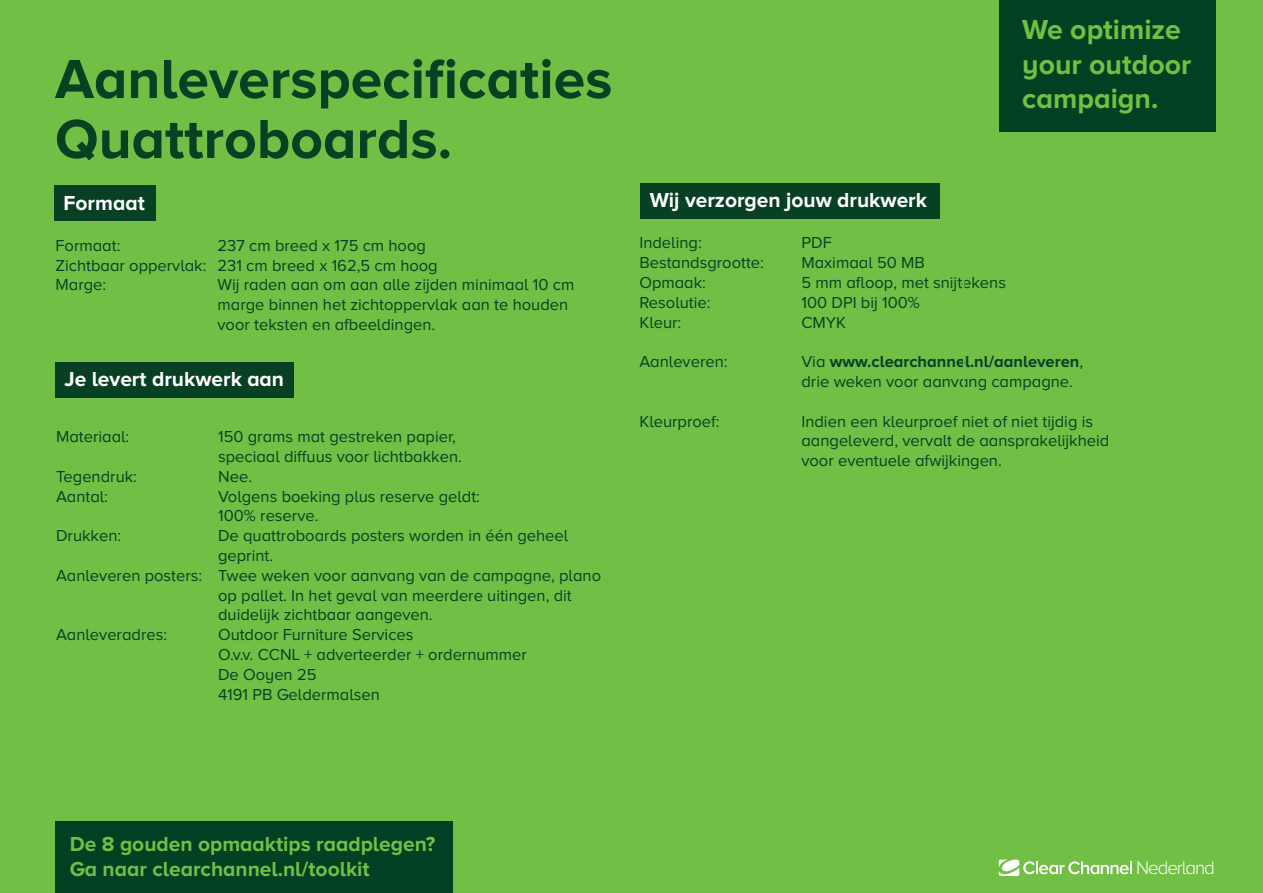
<style>
.page{position:relative;width:1263px;height:893px;background:#71bf44}
.page>*{position:absolute;margin:0;border:0;box-sizing:border-box;transform-origin:0 0}
.t1{font:700 57px/60px "Proxima Nova A";color:#084023}
.t2{font:700 28.5px "Proxima Nova A";color:#72bf44}
.t3{font:700 21px/25.2px "Proxima Nova A";color:#72bf44}
.t4{font:700 21px "Proxima Nova A";color:#fff}
.t5{font:300 18.75px "Proxima Nova A";letter-spacing:-.06em;color:#fff}
.t6{font:16.5px/19.8px "Proxima Nova A";color:#084023}
.s1{font-weight:700}
</style>
<div class="page">
<div style="left:640px;top:183px;width:300px;height:36px;background:#084023"></div>
<div style="left:55px;top:362px;width:239px;height:36px;background:#084023"></div>
<div style="left:54px;top:185px;width:101px;height:36px;background:#084023"></div>
<svg style="left:999px;top:860px;width:133px;height:16px"></svg>
<div style="left:999px;top:0;width:216px;height:132px;background:#004124"></div>
<div style="left:56px;top:821px;width:397px;height:72px;background:#004124"></div>
<p class="t1" style="left:55px;top:48px;width:559px">Aanleverspecificaties<br>Quattroboards.</p>
<p class="t4" style="left:64px;top:191px;width:83px">Formaat</p>
<p class="t6" style="left:56px;top:235px;width:66px">Formaat:</p>
<p class="t6" style="left:218px;top:235px;width:210px">237 cm breed x 175 cm hoog</p>
<p class="t6" style="left:56px;top:255px;width:384px">Zichtbaar oppervlak: 231 cm breed x 162,5 cm hoog</p>
<p class="t6" style="left:56px;top:275px;width:52px">Marge:</p>
<p class="t6" style="left:218px;top:275px;width:358px">Wij raden aan om aan alle zijden minimaal 10 cm marge binnen het zichtoppervlak aan te houden voor teksten en afbeeldingen.</p>
<p class="t4" style="left:64px;top:367px;width:221px">Je levert drukwerk aan</p>
<p class="t6" style="left:56px;top:427px;width:75px">Materiaal:</p>
<p class="t6" style="left:218px;top:427px;width:239px">150 grams mat gestreken papier,</p>
<p class="t6" style="left:218px;top:446px;width:245px">speciaal diffuus voor lichtbakken.</p>
<p class="t6" style="left:56px;top:466px;width:82px">Tegendruk:</p>
<p class="t6" style="left:218px;top:466px;width:36px">Nee.</p>
<p class="t6" style="left:56px;top:486px;width:53px">Aantal:</p>
<p class="t6" style="left:218px;top:486px;width:263px">Volgens boeking plus reserve geldt:</p>
<p class="t6" style="left:218px;top:506px;width:102px">100% reserve.</p>
<p class="t6" style="left:56px;top:526px;width:67px">Drukken:</p>
<p class="t6" style="left:218px;top:526px;width:352px">De quattroboards posters worden in één geheel geprint.</p>
<p class="t6" style="left:218px;top:565px;width:384px;text-indent:-162px">Aanleveren posters: Twee weken voor aanvang van de campagne, plano op pallet. In het geval van meerdere uitingen, dit duidelijk zichtbaar aangeven.</p>
<p class="t6" style="left:56px;top:625px;width:113px">Aanleveradres:</p>
<p class="t6" style="left:218px;top:625px;width:197px">Outdoor Furniture Services</p>
<p class="t6" style="left:218px;top:644px;width:310px">O.v.v. CCNL + adverteerder + ordernummer</p>
<p class="t6" style="left:218px;top:664px;width:163px">De Ooyen 25<br>4191 PB Geldermalsen</p>
<p class="t4" style="left:650px;top:188px;width:279px">Wij verzorgen jouw drukwerk</p>
<p class="t2" style="left:1022px;top:14px;width:160px">We optimize</p>
<p class="t2" style="left:1022px;top:48px;width:171px">your outdoor</p>
<p class="t2" style="left:1022px;top:82px;width:138px">campaign.</p>
<p class="t6" style="left:639px;top:233px;width:64px">Indeling:</p>
<p class="t6" style="left:801px;top:233px;width:32px">PDF</p>
<p class="t6" style="left:639px;top:252px;width:126px">Bestandsgrootte:</p>
<p class="t6" style="left:801px;top:252px;width:125px">Maximaal 50 MB</p>
<p class="t6" style="left:639px;top:272px;width:68px">Opmaak:</p>
<p class="t6" style="left:801px;top:272px;width:206px">5 mm afloop, met snijtekens</p>
<p class="t6" style="left:639px;top:292px;width:73px">Resolutie:</p>
<p class="t6" style="left:801px;top:292px;width:120px">100 DPI bij 100%</p>
<p class="t6" style="left:639px;top:312px;width:43px">Kleur:</p>
<p class="t6" style="left:801px;top:312px;width:46px">CMYK</p>
<p class="t6" style="left:639px;top:351px;width:90px">Aanleveren:</p>
<p class="t6" style="left:801px;top:351px;width:283px">Via <span class="s1">www.clearchannel.nl/aanleveren</span>, drie weken voor aanvang campagne.</p>
<p class="t6" style="left:639px;top:411px;width:82px">Kleurproef:</p>
<p class="t6" style="left:801px;top:411px;width:309px">Indien een kleurproef niet of niet tijdig is aangeleverd, vervalt de aansprakelijkheid voor eventuele afwijkingen.</p>
<p class="t3" style="left:70px;top:831px;width:367px">De 8 gouden opmaaktips raadplegen?<br>Ga naar clearchannel.nl/toolkit</p>
<p class="t5" style="left:1136px;top:857px;width:80px">Nederland</p>
</div>
